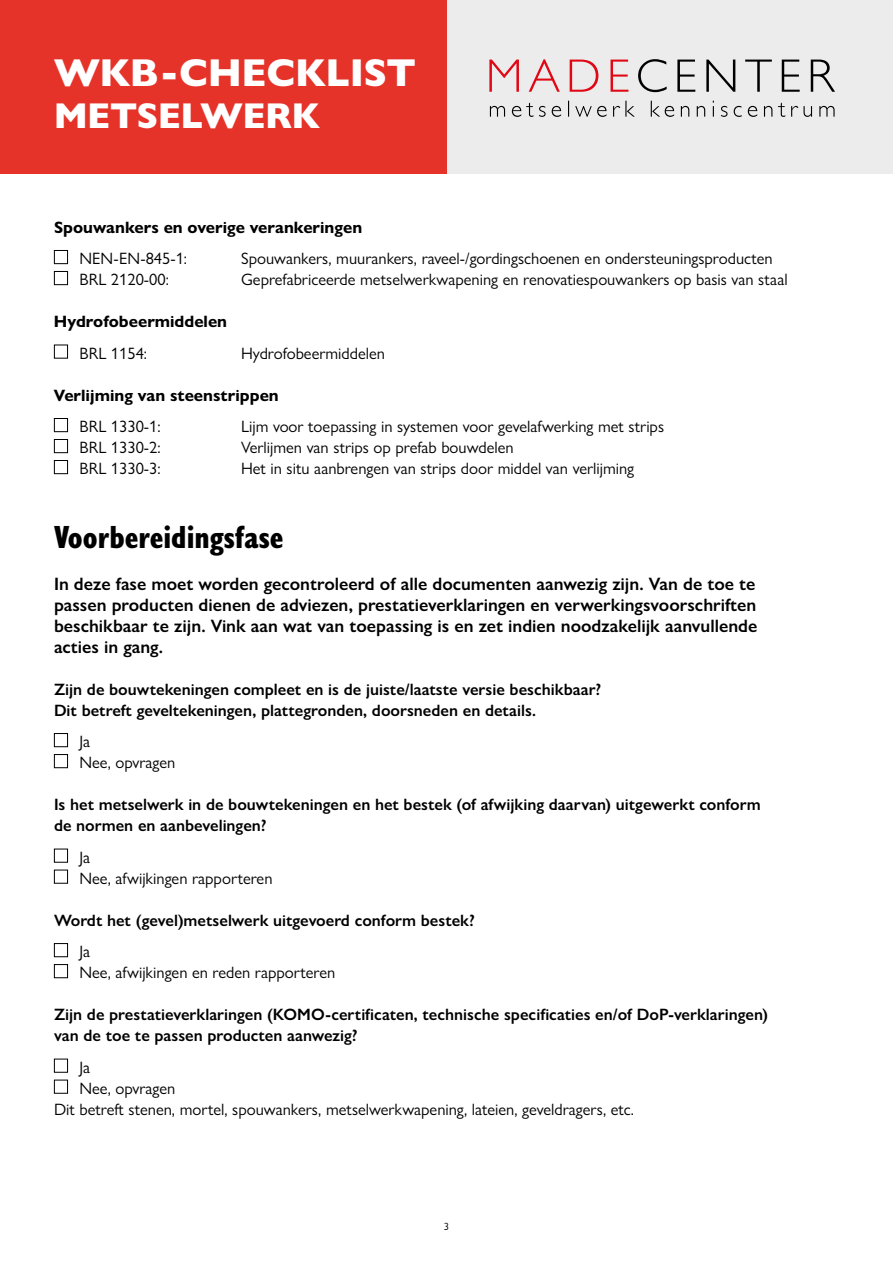
<style>
.page{position:relative;width:893px;height:1263px;background:#fff}
.page>*{position:absolute;margin:0;border:0;box-sizing:border-box;transform-origin:0 0}
.t1{font:800 39px "Gill Sans Nova";color:#fff}
.t2{font:800 36px "Gill Sans Nova";color:#fff}
.t3{font:800 condensed 33px "Gill Sans Nova";color:#000}
.t4{font:600 18px/21px "Gill Sans Nova";color:#000;text-align:justify}
.t5{font:16.5px/21px "Gill Sans Nova";color:#000}
.t6{font:600 16.5px/21px "Gill Sans Nova";color:#000}
.t7{font:700 16.5px "Gill Sans Nova";color:#000}
.t8{font:10.5px "Gill Sans Nova";color:#000}
</style>
<div class="page">
<div style="left:54px;top:250px;width:14px;height:14px;border:1px solid #000"></div>
<div style="left:54px;top:271px;width:14px;height:14px;border:1px solid #000"></div>
<div style="left:54px;top:345px;width:14px;height:13px;border:1px solid #000"></div>
<div style="left:54px;top:418px;width:14px;height:14px;border:1px solid #000"></div>
<div style="left:54px;top:439px;width:14px;height:14px;border:1px solid #000"></div>
<div style="left:54px;top:460px;width:14px;height:14px;border:1px solid #000"></div>
<div style="left:446px;top:0;width:447px;height:174px;background:#ececec"></div>
<div style="left:0;top:0;width:446px;height:174px;background:#e63329"></div>
<div style="left:54px;top:733px;width:14px;height:14px;border:1px solid #000"></div>
<div style="left:54px;top:754px;width:14px;height:14px;border:1px solid #000"></div>
<div style="left:54px;top:849px;width:14px;height:13px;border:1px solid #000"></div>
<div style="left:54px;top:870px;width:14px;height:14px;border:1px solid #000"></div>
<div style="left:54px;top:943px;width:14px;height:14px;border:1px solid #000"></div>
<div style="left:54px;top:964px;width:14px;height:14px;border:1px solid #000"></div>
<div style="left:54px;top:1059px;width:14px;height:14px;border:1px solid #000"></div>
<div style="left:54px;top:1080px;width:14px;height:14px;border:1px solid #000"></div>
<svg style="left:489px;top:60px;width:30px;height:32px"></svg>
<svg style="left:529px;top:59px;width:31px;height:33px"></svg>
<svg style="left:570px;top:60px;width:28px;height:32px"></svg>
<svg style="left:610px;top:60px;width:18px;height:32px"></svg>
<svg style="left:638px;top:59px;width:29px;height:33px"></svg>
<svg style="left:677px;top:60px;width:18px;height:32px"></svg>
<svg style="left:706px;top:60px;width:29px;height:32px"></svg>
<svg style="left:745px;top:60px;width:27px;height:32px"></svg>
<svg style="left:782px;top:60px;width:18px;height:32px"></svg>
<svg style="left:811px;top:60px;width:24px;height:32px"></svg>
<svg style="left:490px;top:106px;width:15px;height:11px"></svg>
<svg style="left:512px;top:103px;width:34px;height:14px"></svg>
<svg style="left:552px;top:106px;width:9px;height:11px"></svg>
<svg style="left:568px;top:101px;width:1px;height:16px"></svg>
<svg style="left:575px;top:106px;width:32px;height:11px"></svg>
<svg style="left:613px;top:101px;width:22px;height:16px"></svg>
<svg style="left:651px;top:101px;width:23px;height:16px"></svg>
<svg style="left:681px;top:106px;width:8px;height:11px"></svg>
<svg style="left:697px;top:106px;width:8px;height:11px"></svg>
<svg style="left:713px;top:101px;width:1px;height:16px"></svg>
<svg style="left:721px;top:106px;width:6px;height:11px"></svg>
<svg style="left:734px;top:106px;width:8px;height:11px"></svg>
<svg style="left:748px;top:106px;width:9px;height:11px"></svg>
<svg style="left:764px;top:106px;width:8px;height:11px"></svg>
<svg style="left:778px;top:103px;width:7px;height:14px"></svg>
<svg style="left:791px;top:106px;width:21px;height:11px"></svg>
<svg style="left:819px;top:106px;width:16px;height:11px"></svg>
<h1 class="t1" style="left:54px;top:48px;width:363px">WKB-CHECKLIST</h1>
<h2 class="t2" style="left:54px;top:93px;width:268px">METSELWERK</h2>
<p class="t7" style="left:54px;top:217px;width:310px">Spouwankers en overige verankeringen</p>
<p class="t5" style="left:80px;top:248px;width:109px">NEN-EN-845-1:</p>
<p class="t5" style="left:241px;top:248px;width:533px">Spouwankers, muurankers, raveel-/gordingschoenen en ondersteuningsproducten</p>
<p class="t5" style="left:80px;top:269px;width:91px">BRL 2120-00:</p>
<p class="t5" style="left:241px;top:269px;width:548px">Geprefabriceerde metselwerkwapening en renovatiespouwankers op basis van staal</p>
<p class="t7" style="left:54px;top:311px;width:175px">Hydrofobeermiddelen</p>
<p class="t5" style="left:80px;top:342px;width:69px">BRL 1154:</p>
<p class="t5" style="left:241px;top:342px;width:145px">Hydrofobeermiddelen</p>
<p class="t7" style="left:54px;top:385px;width:226px">Verlijming van steenstrippen</p>
<p class="t5" style="left:80px;top:416px;width:83px">BRL 1330-1:</p>
<p class="t5" style="left:241px;top:416px;width:424px">Lijm voor toepassing in systemen voor gevelafwerking met strips</p>
<p class="t5" style="left:80px;top:437px;width:83px">BRL 1330-2:</p>
<p class="t5" style="left:241px;top:437px;width:274px">Verlijmen van strips op prefab bouwdelen</p>
<p class="t5" style="left:80px;top:458px;width:83px">BRL 1330-3:</p>
<p class="t5" style="left:241px;top:458px;width:395px">Het in situ aanbrengen van strips door middel van verlijming</p>
<h3 class="t3" style="left:54px;top:514px;width:231px">Voorbereidingsfase</h3>
<p class="t4" style="left:54px;top:573px;width:705px">In deze fase moet worden gecontroleerd of alle documenten aanwezig zijn. Van de toe te passen producten dienen de adviezen, prestatieverklaringen en verwerkingsvoorschriften beschikbaar te zijn. Vink aan wat van toepassing is en zet indien noodzakelijk aanvullende acties in gang.</p>
<p class="t6" style="left:54px;top:678px;width:549px">Zijn de bouwtekeningen compleet en is de juiste/laatste versie beschikbaar?<br>Dit betreft geveltekeningen, plattegronden, doorsneden en details.</p>
<p class="t5" style="left:80px;top:731px;width:97px">Ja<br>Nee, opvragen</p>
<p class="t6" style="left:54px;top:794px;width:708px">Is het metselwerk in de bouwtekeningen en het bestek (of afwijking daarvan) uitgewerkt conform de normen en aanbevelingen?</p>
<p class="t5" style="left:80px;top:846px;width:194px">Ja<br>Nee, afwijkingen rapporteren</p>
<p class="t6" style="left:54px;top:909px;width:422px">Wordt het (gevel)metselwerk uitgevoerd conform bestek?</p>
<p class="t5" style="left:80px;top:941px;width:257px">Ja<br>Nee, afwijkingen en reden rapporteren</p>
<p class="t6" style="left:54px;top:1004px;width:716px">Zijn de prestatieverklaringen (KOMO-certificaten, technische specificaties en/of DoP-verklaringen) van de toe te passen producten aanwezig?</p>
<p class="t5" style="left:80px;top:1056px;width:12px">Ja</p>
<p class="t5" style="left:80px;top:1077px;width:97px">Nee, opvragen</p>
<p class="t5" style="left:54px;top:1098px;width:582px">Dit betreft stenen, mortel, spouwankers, metselwerkwapening, lateien, geveldragers, etc.</p>
<p class="t8" style="left:444px;top:1220px;width:7px">3</p>
</div>
